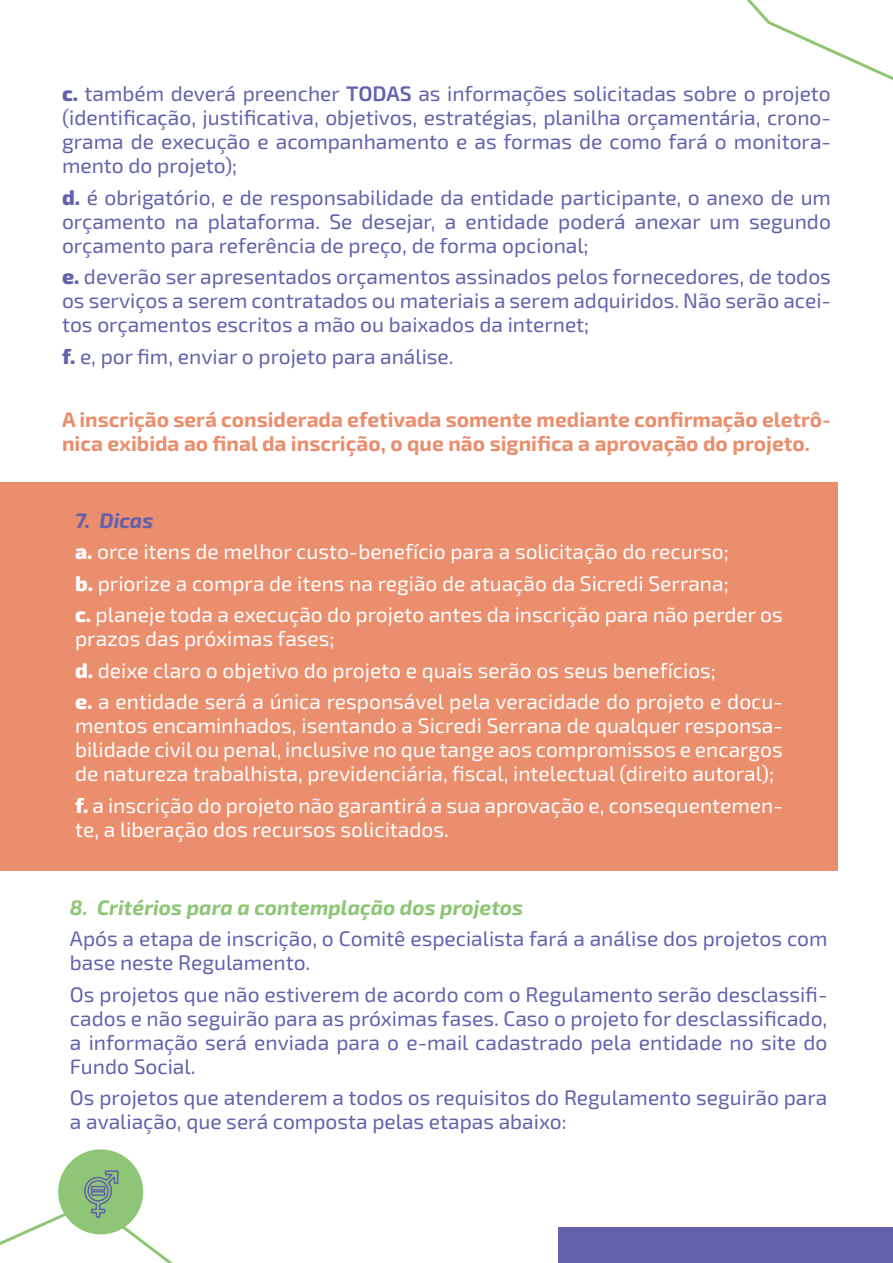
<style>
.page{position:relative;width:893px;height:1263px;background:#fff}
.page>*{position:absolute;margin:0;border:0;box-sizing:border-box;transform-origin:0 0}
.t1{font:21px/24px "Exo 2.0";color:#6361ab;text-align:justify}
.t2{font:21px/31.5px "Exo 2.0";color:#fff}
.t3{font:700 21px/24px "Exo 2.0";color:#ea8e6d}
.t4{font:italic 700 21px "Exo 2.0";color:#8ec676}
.s1{font-weight:800}
.s2{font-weight:600}
.s3{font-weight:700;font-style:italic;color:#6361ab}
</style>
<div class="page">
<div style="left:0;top:482px;width:837px;height:389px;background:#ea8e6d"></div>
<div style="left:558px;top:1227px;width:335px;height:36px;background:#6361ab"></div>
<svg style="left:746px;top:0;width:147px;height:80px"></svg>
<div style="left:58px;top:1149px;width:85px;height:85px;background:#8fc576;border-radius:50%"></div>
<svg style="left:0;top:1170px;width:173px;height:93px"></svg>
<div style="left:91px;top:1186px;width:14px;height:4px;border:2px solid #6361ab"></div>
<div style="left:91px;top:1191px;width:14px;height:5px;border:2px solid #6361ab"></div>
<p class="t1" style="left:62px;top:82px;width:770px"><span class="s1">c.</span> também deverá preencher <span class="s2">TODAS</span> as informações solicitadas sobre o projeto (identificação, justificativa, objetivos, estratégias, planilha orçamentária, crono&shy;grama de execução e acompanhamento e as formas de como fará o monitora&shy;mento do projeto);</p>
<p class="t1" style="left:62px;top:186px;width:770px"><span class="s1">d.</span> é obrigatório, e de responsabilidade da entidade participante, o anexo de um orçamento na plataforma. Se desejar, a entidade poderá anexar um segundo orçamento para referência de preço, de forma opcional;</p>
<p class="t1" style="left:62px;top:265px;width:770px"><span class="s1">e.</span> deverão ser apresentados orçamentos assinados pelos fornecedores, de todos os serviços a serem contratados ou materiais a serem adquiridos. Não serão acei&shy;tos orçamentos escritos a mão ou baixados da internet;</p>
<p class="t1" style="left:62px;top:345px;width:393px"><span class="s1">f.</span> e, por fim, enviar o projeto para análise.</p>
<p class="t3" style="left:62px;top:408px;width:770px">A inscrição será considerada efetivada somente mediante confirmação eletrô&shy;nica exibida ao final da inscrição, o que não significa a aprovação do projeto.</p>
<p class="t2" style="left:75px;top:505px;width:709px"><span class="s3">7. Dicas<br></span><span class="s1">a.</span> orce itens de melhor custo-benefício para a solicitação do recurso;<br><span class="s1">b.</span> priorize a compra de itens na região de atuação da Sicredi Serrana;<br><span class="s1">c.</span> planeje toda a execução do projeto antes da inscrição para não perder os</p>
<p class="t2" style="left:75px;top:623px;width:709px">prazos das próximas fases;<br><span class="s1">d.</span> deixe claro o objetivo do projeto e quais serão os seus benefícios;<br><span class="s1">e.</span> a entidade será a única responsável pela veracidade do projeto e docu-</p>
<p class="t2" style="left:75px;top:714px;width:709px;line-height:24px;text-align:justify">mentos encaminhados, isentando a Sicredi Serrana de qualquer responsa&shy;bilidade civil ou penal, inclusive no que tange aos compromissos e encargos de natureza trabalhista, previdenciária, fiscal, intelectual (direito autoral);</p>
<p class="t2" style="left:75px;top:794px;width:709px;line-height:24px"><span class="s1">f.</span> a inscrição do projeto não garantirá a sua aprovação e, consequentemen&shy;te, a liberação dos recursos solicitados.</p>
<p class="t4" style="left:70px;top:895px;width:455px">8. Critérios para a contemplação dos projetos</p>
<p class="t1" style="left:70px;top:927px;width:759px">Após a etapa de inscrição, o Comitê especialista fará a análise dos projetos com base neste Regulamento.</p>
<p class="t1" style="left:70px;top:983px;width:759px">Os projetos que não estiverem de acordo com o Regulamento serão desclassifi&shy;cados e não seguirão para as próximas fases. Caso o projeto for desclassificado, a informação será enviada para o e-mail cadastrado pela entidade no site do Fundo Social.</p>
<p class="t1" style="left:70px;top:1086px;width:759px">Os projetos que atenderem a todos os requisitos do Regulamento seguirão para a avaliação, que será composta pelas etapas abaixo:</p>
</div>
